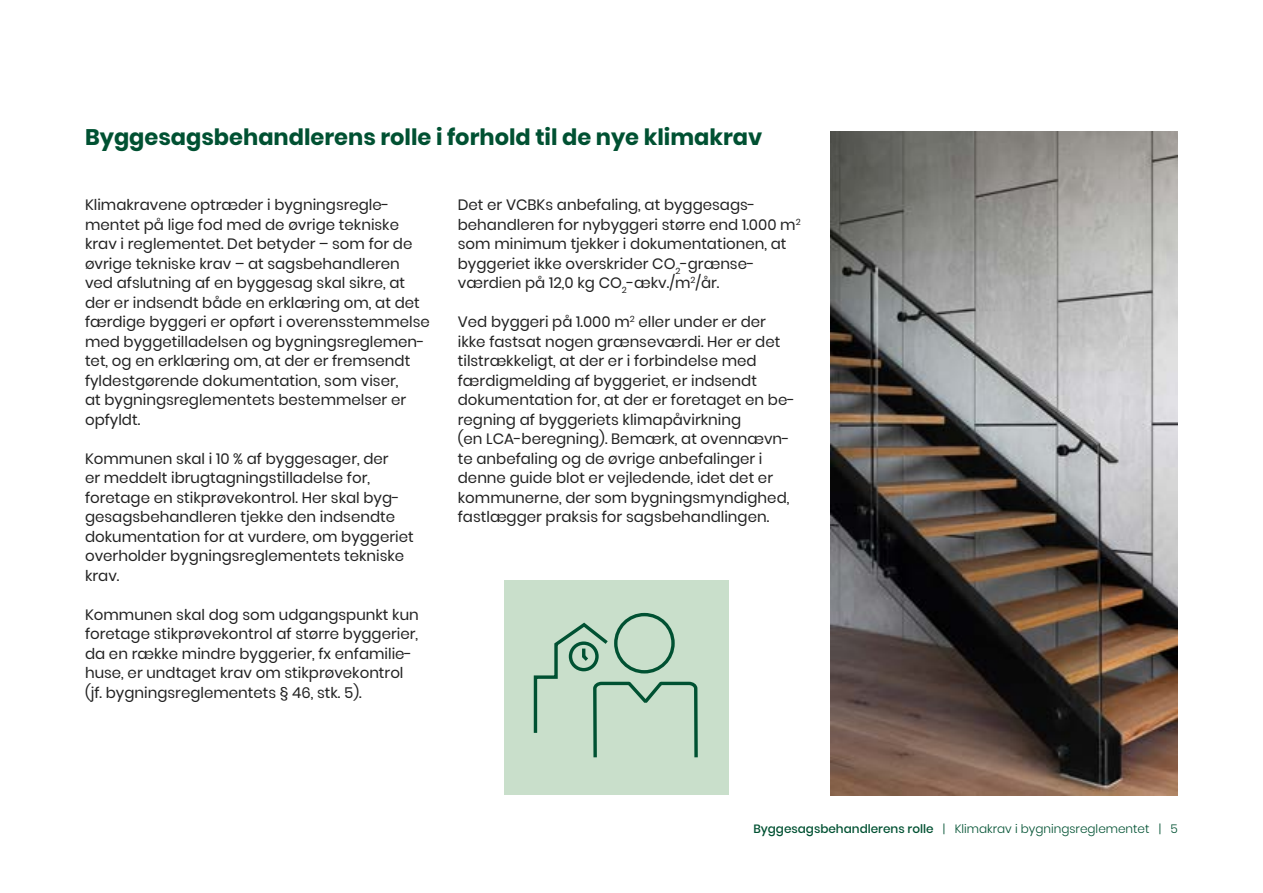
<style>
.page{position:relative;width:1263px;height:893px;background:#fff}
.page>*{position:absolute;margin:0;border:0;box-sizing:border-box;transform-origin:0 0}
.t1{font:700 22.5px "Poppins";color:#005132}
.t2{font:15px/19.5px "Poppins";color:#222}
.t3{font:300 12px "Poppins";color:#005132}
.s1{font-weight:500}
</style>
<div class="page">
<div style="left:504px;top:581px;width:225px;height:214px;background:#c9dfcb"></div>
<div style="left:614px;top:613px;width:61px;height:60px;border:3px solid #005132;border-radius:50%"></div>
<svg style="left:533px;top:620px;width:165px;height:138px"></svg>
<img style="left:831px;top:132px;width:347px;height:663px">
<h1 class="t1" style="left:85px;top:124px;width:679px">Byggesagsbehandlerens rolle i forhold til de nye klimakrav</h1>
<p class="t2" style="left:85px;top:195px;width:346px">Klimakravene optræder i bygningsregle&shy;mentet på lige fod med de øvrige tekniske krav i reglementet. Det betyder – som for de øvrige tekniske krav – at sagsbehandleren ved afslutning af en byggesag skal sikre, at der er indsendt både en erklæring om, at det færdige byggeri er opført i overensstemmelse med byggetilladelsen og bygningsreglemen&shy;tet, og en erklæring om, at der er fremsendt fyldestgørende dokumentation, som viser,<br>at bygningsreglementets bestemmelser er opfyldt.</p>
<p class="t2" style="left:85px;top:449px;width:330px">Kommunen skal i 10 % af byggesager, der<br>er meddelt ibrugtagningstilladelse for, foretage en stikprøvekontrol. Her skal byg&shy;gesagsbehandleren tjekke den indsendte dokumentation for at vurdere, om byggeriet overholder bygningsreglementets tekniske krav.</p>
<p class="t2" style="left:85px;top:605px;width:335px">Kommunen skal dog som udgangspunkt kun foretage stikprøvekontrol af større byggerier, da en række mindre byggerier, fx enfamilie&shy;huse, er undtaget krav om stikprøvekontrol (jf. bygningsreglementets § 46, stk. 5).</p>
<p class="t2" style="left:458px;top:195px;width:344px">Det er VCBKs anbefaling, at byggesags&shy;behandleren for nybyggeri større end 1.000 m<sup>2 </sup>som minimum tjekker i dokumentationen, at byggeriet ikke overskrider CO<sub>2</sub>-grænse&shy;værdien på 12,0 kg CO<sub>2</sub>-ækv./m<sup>2</sup>/år.</p>
<p class="t2" style="left:458px;top:312px;width:339px">Ved byggeri på 1.000 m<sup>2</sup> eller under er der ikke fastsat nogen grænseværdi. Her er det tilstrækkeligt, at der er i forbindelse med færdigmelding af byggeriet, er indsendt dokumentation for, at der er foretaget en be&shy;regning af byggeriets klimapåvirkning<br>(en LCA-beregning). Bemærk, at ovennævn&shy;te anbefaling og de øvrige anbefalinger i denne guide blot er vejledende, idet det er kommunerne, der som bygningsmyndighed, fastlægger praksis for sagsbehandlingen.</p>
<p class="t3" style="left:753px;top:822px;width:426px"><span class="s1">Byggesagsbehandlerens rolle</span> | Klimakrav i bygningsreglementet | 5</p>
</div>
